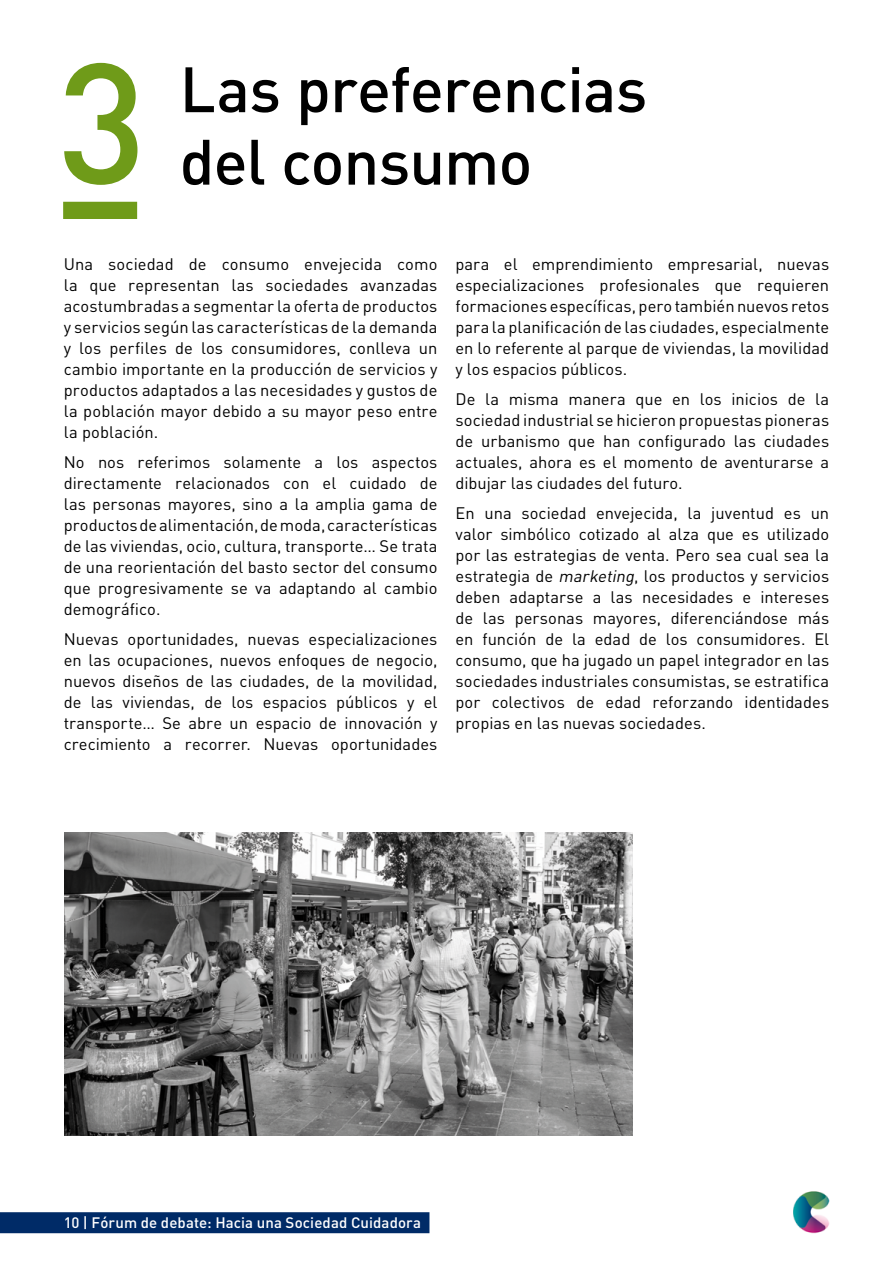
<style>
.page{position:relative;width:893px;height:1263px;background:#fff}
.page>*{position:absolute;margin:0;border:0;box-sizing:border-box;transform-origin:0 0}
.t1{font:500 168px "DIN Pro";color:#6f9b19}
.t2{font:500 63px/72.4px "DIN Pro";letter-spacing:-.015em;color:#000}
.t3{font:16.5px/21px "DIN Pro";color:#000;text-align:justify}
.t4{font:500 15px "DIN Pro";letter-spacing:.005em;color:#fff}
.s1{font-style:italic}
</style>
<div class="page">
<img style="left:793px;top:1191px;width:37px;height:42px">
<div style="left:0;top:1212px;width:429px;height:21px;background:#002b67"></div>
<div style="left:63px;top:202px;width:74px;height:17px;background:#6f9b19"></div>
<img style="left:65px;top:833px;width:568px;height:302px">
<h1 class="t1" style="left:57px;top:9px;width:91px">3</h1>
<h2 class="t2" style="left:180px;top:51px;width:469px">Las preferencias del consumo</h2>
<p class="t3" style="left:64px;top:253px;width:375px">Una sociedad de consumo envejecida como la que representan las sociedades avanzadas acostumbradas a segmentar la oferta de productos y servicios según las características de la demanda y los perfiles de los consumidores, conlleva un cambio importante en la producción de servicios y productos adaptados a las necesidades y gustos de la población mayor debido a su mayor peso entre la población.</p>
<p class="t3" style="left:64px;top:451px;width:375px">No nos referimos solamente a los aspectos directamente relacionados con el cuidado de las personas mayores, sino a la amplia gama de productos de alimentación, de moda, características de las viviendas, ocio, cultura, transporte… Se trata de una reorientación del basto sector del consumo que progresivamente se va adaptando al cambio demográfico.</p>
<p class="t3" style="left:64px;top:628px;width:375px">Nuevas oportunidades, nuevas especializaciones en las ocupaciones, nuevos enfoques de negocio, nuevos diseños de las ciudades, de la movilidad, de las viviendas, de los espacios públicos y el transporte… Se abre un espacio de innovación y crecimiento a recorrer. Nuevas oportunidades</p>
<p class="t3" style="left:455px;top:253px;width:375px">para el emprendimiento empresarial, nuevas especializaciones profesionales que requieren formaciones específicas, pero también nuevos retos para la planificación de las ciudades, especialmente en lo referente al parque de viviendas, la movilidad y los espacios públicos.</p>
<p class="t3" style="left:455px;top:388px;width:375px">De la misma manera que en los inicios de la sociedad industrial se hicieron propuestas pioneras de urbanismo que han configurado las ciudades actuales, ahora es el momento de aventurarse a dibujar las ciudades del futuro.</p>
<p class="t3" style="left:455px;top:502px;width:375px">En una sociedad envejecida, la juventud es un valor simbólico cotizado al alza que es utilizado por las estrategias de venta. Pero sea cual sea la estrategia de <span class="s1">marketing</span>, los productos y servicios deben adaptarse a las necesidades e intereses de las personas mayores, diferenciándose más en función de la edad de los consumidores. El consumo, que ha jugado un papel integrador en las sociedades industriales consumistas, se estratifica por colectivos de edad reforzando identidades propias en las nuevas sociedades.</p>
<p class="t4" style="left:64px;top:1212px;width:359px">10 | Fórum de debate: Hacia una Sociedad Cuidadora</p>
</div>
